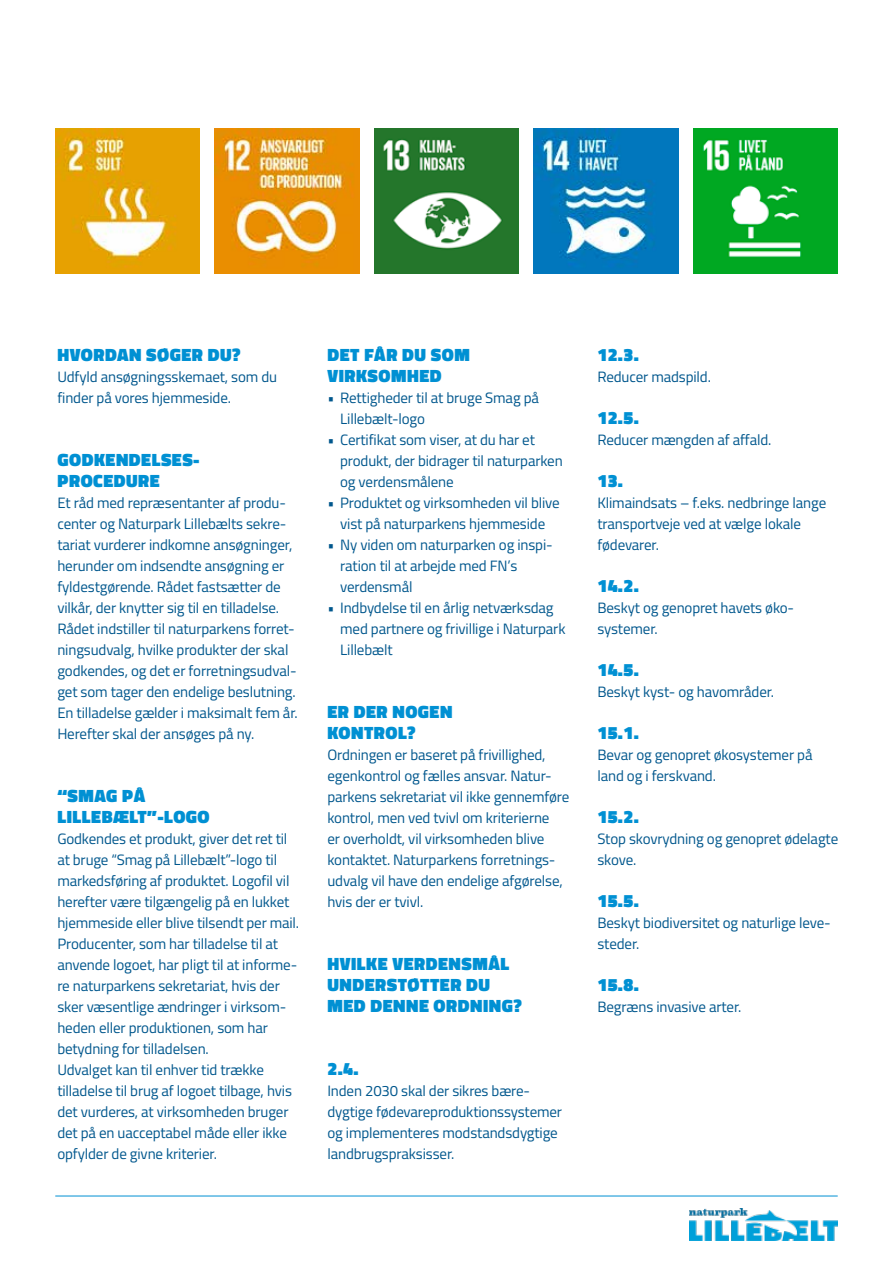
<style>
.page{position:relative;width:893px;height:1263px;background:#fff}
.page>*{position:absolute;margin:0;border:0;box-sizing:border-box;transform-origin:0 0}
.t1{font:900 18px/21px "Titillium";letter-spacing:.03em;color:#0090d3}
.t2{font:900 18px "Titillium Web";color:#0090d3}
.t3{font:15px/21px "Titillium";letter-spacing:-.01em;color:#00578d}
.s1{font-family:"Titillium"}
</style>
<div class="page">
<img style="left:690px;top:1209px;width:148px;height:32px">
<hr style="left:55px;top:1195px;width:783px;height:1px;background:#0090d3">
<img style="left:55px;top:129px;width:145px;height:144px">
<img style="left:215px;top:129px;width:144px;height:144px">
<img style="left:374px;top:129px;width:145px;height:144px">
<img style="left:534px;top:129px;width:144px;height:144px">
<img style="left:693px;top:129px;width:145px;height:144px">
<p class="t1" style="left:57px;top:345px;width:185px">HVORDAN SØGER DU?</p>
<p class="t3" style="left:57px;top:366px;width:221px">Udfyld ansøgningsskemaet, som du finder på vores hjemmeside.</p>
<p class="t1" style="left:57px;top:450px;width:144px">GODKENDELSES-<br>PROCEDURE</p>
<p class="t3" style="left:57px;top:492px;width:242px">Et råd med repræsentanter af produ&shy;center og Naturpark Lillebælts sekre&shy;tariat vurderer indkomne ansøgninger, herunder om indsendte ansøgning er fyldestgørende. Rådet fastsætter de vilkår, der knytter sig til en tilladelse.<br>Rådet indstiller til naturparkens forret&shy;ningsudvalg, hvilke produkter der skal godkendes, og det er forretningsudval&shy;get som tager den endelige beslutning.<br>En tilladelse gælder i maksimalt fem år.<br>Herefter skal der ansøges på ny.</p>
<p class="t1" style="left:57px;top:786px;width:154px">“SMAG PÅ<br>LILLEBÆLT”-LOGO</p>
<p class="t3" style="left:57px;top:828px;width:243px">Godkendes et produkt, giver det ret til at bruge “Smag på Lillebælt”-logo til markedsføring af produktet. Logofil vil herefter være tilgængelig på en lukket hjemmeside eller blive tilsendt per mail.<br>Producenter, som har tilladelse til at anvende logoet, har pligt til at informe&shy;re naturparkens sekretariat, hvis der sker væsentlige ændringer i virksom&shy;heden eller produktionen, som har betydning for tilladelsen.<br>Udvalget kan til enhver tid trække tilladelse til brug af logoet tilbage, hvis det vurderes, at virksomheden bruger det på en uacceptabel måde eller ikke opfylder de givne kriterier.</p>
<p class="t1" style="left:327px;top:345px;width:144px">DET FÅR DU SOM<br>VIRKSOMHED</p>
<p class="t3" style="left:340px;top:387px;width:200px;text-indent:-13px">• Rettigheder til at bruge Smag på<br>Lillebælt-logo</p>
<p class="t3" style="left:340px;top:429px;width:224px;text-indent:-13px">• Certifikat som viser, at du har et produkt, der bidrager til naturparken og verdensmålene</p>
<p class="t3" style="left:327px;top:492px;width:234px;text-align:center">• Produktet og virksomheden vil blive vist på naturparkens hjemmeside</p>
<p class="t3" style="left:340px;top:534px;width:212px;text-indent:-13px">• Ny viden om naturparken og inspi&shy;ration til at arbejde med FN’s verdensmål</p>
<p class="t3" style="left:340px;top:597px;width:227px;text-indent:-13px">• Indbydelse til en årlig netværksdag med partnere og frivillige i Naturpark<br>Lillebælt</p>
<p class="t1" style="left:327px;top:702px;width:126px">ER DER NOGEN<br>KONTROL?</p>
<p class="t3" style="left:327px;top:744px;width:243px">Ordningen er baseret på frivillighed, egenkontrol og fælles ansvar. Natur&shy;parkens sekretariat vil ikke gennemføre kontrol, men ved tvivl om kriterierne<br>er overholdt, vil virksomheden blive kontaktet. Naturparkens forretnings&shy;udvalg vil have den endelige afgørelse, hvis der er tvivl.</p>
<p class="t1" style="left:327px;top:954px;width:196px">HVILKE VERDENSMÅL<br>UNDERSTØTTER DU<br>MED DENNE ORDNING?</p>
<p class="t1" style="left:327px;top:1059px;width:33px">2.4.</p>
<p class="t3" style="left:327px;top:1080px;width:236px">Inden 2030 skal der sikres bære&shy;dygtige fødevareproduktionssystemer og implementeres modstandsdygtige landbrugspraksisser.</p>
<p class="t1" style="left:597px;top:345px;width:43px">12.3.</p>
<p class="t3" style="left:597px;top:366px;width:115px">Reducer madspild.</p>
<p class="t1" style="left:597px;top:408px;width:43px">12.5.</p>
<p class="t3" style="left:597px;top:429px;width:175px">Reducer mængden af affald.</p>
<p class="t1" style="left:597px;top:471px;width:27px">13.</p>
<p class="t3" style="left:597px;top:492px;width:230px">Klimaindsats – f.eks. nedbringe lange transportveje ved at vælge lokale fødevarer.</p>
<p class="t1" style="left:597px;top:576px;width:43px">14.2.</p>
<p class="t3" style="left:597px;top:597px;width:196px">Beskyt og genopret havets øko&shy;systemer.</p>
<p class="t1" style="left:597px;top:660px;width:43px">14.5.</p>
<p class="t3" style="left:597px;top:681px;width:178px">Beskyt kyst- og havområder.</p>
<p class="t2" style="left:597px;top:720px;width:43px"><span class="s1">15</span>.1.</p>
<p class="t3" style="left:597px;top:744px;width:217px">Bevar og genopret økosystemer på land og i ferskvand.</p>
<p class="t2" style="left:597px;top:804px;width:43px"><span class="s1">15</span>.2.</p>
<p class="t3" style="left:597px;top:828px;width:242px">Stop skovrydning og genopret ødelagte skove.</p>
<p class="t2" style="left:597px;top:888px;width:43px"><span class="s1">15</span>.5.</p>
<p class="t3" style="left:597px;top:912px;width:235px">Beskyt biodiversitet og naturlige leve&shy;steder.</p>
<p class="t2" style="left:597px;top:972px;width:43px"><span class="s1">15</span>.8.</p>
<p class="t3" style="left:597px;top:996px;width:146px">Begræns invasive arter.</p>
</div>
